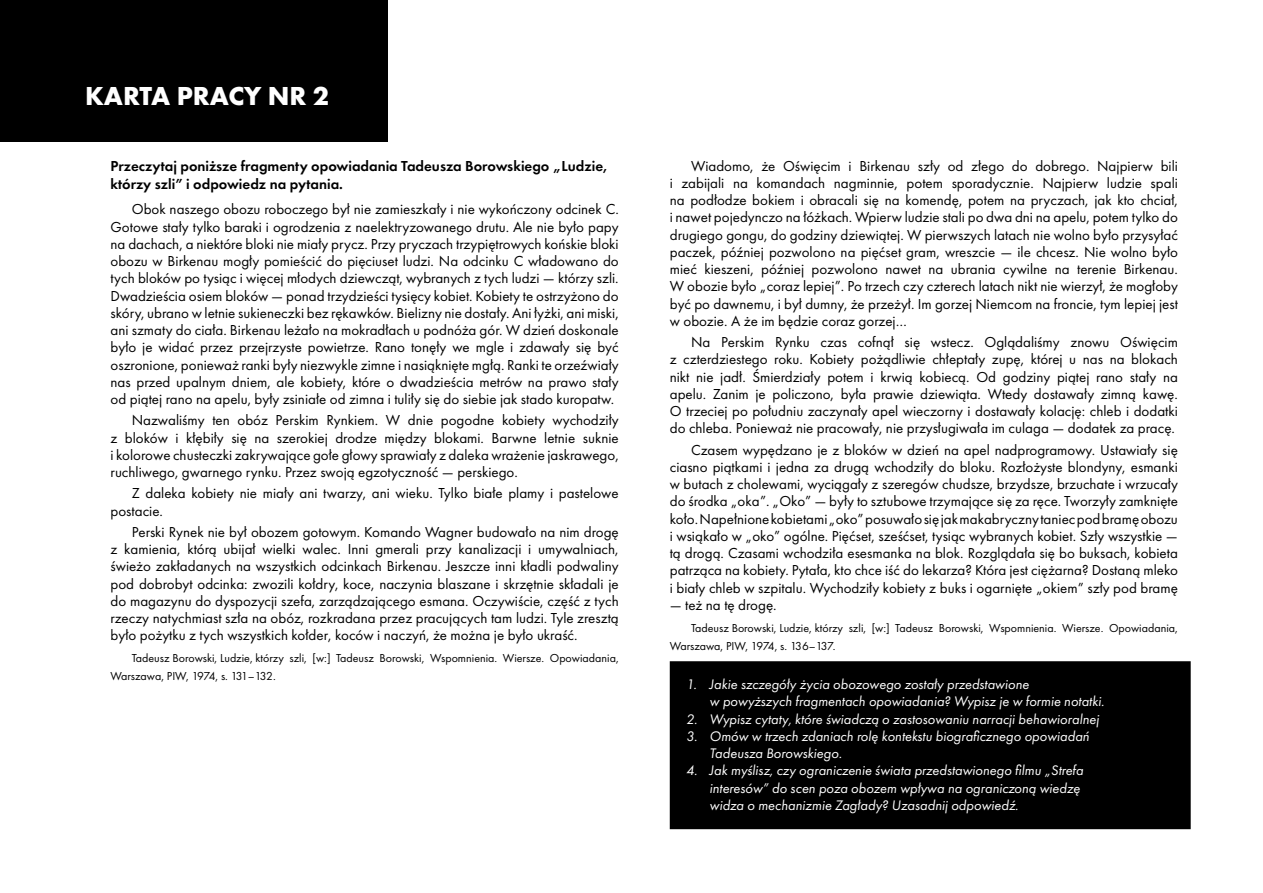
<style>
.page{position:relative;width:1263px;height:893px;background:#fff}
.page>*{position:absolute;margin:0;border:0;box-sizing:border-box;transform-origin:0 0}
.t1{font:700 27px "Futura PT";color:#fff}
.t2{font:15px/17.2px "Futura PT";color:#000;text-align:justify}
.t3{font:600 15px/18px "Futura PT";color:#000}
.t4{font:italic 14.4px/17.2px "Futura PT";color:#fff}
.t5{font:12px/18px "Futura PT";color:#000}
</style>
<div class="page">
<div style="left:0;top:0;width:388px;height:141px;background:#000"></div>
<div style="left:670px;top:662px;width:520px;height:166px;background:#000"></div>
<div style="left:670px;top:661px;width:521px;height:168px;border:2px solid #000"></div>
<h1 class="t1" style="left:85px;top:78px;width:245px">KARTA PRACY NR 2</h1>
<p class="t3" style="left:111px;top:156px;width:498px">Przeczytaj poniższe fragmenty opowiadania Tadeusza Borowskiego „Ludzie, którzy szli” i odpowiedz na pytania.</p>
<p class="t2" style="left:111px;top:201px;width:510px;text-indent:21px">Obok naszego obozu roboczego był nie zamieszkały i nie wykończony odcinek C.<br>Gotowe stały tylko baraki i ogrodzenia z naelektryzowanego drutu. Ale nie było papy na dachach, a niektóre bloki nie miały prycz. Przy pryczach trzypiętrowych końskie bloki obozu w Birkenau mogły pomieścić do pięciuset ludzi. Na odcinku C władowano do tych bloków po tysiąc i więcej młodych dziewcząt, wybranych z tych ludzi — którzy szli.<br>Dwadzieścia osiem bloków — ponad trzydzieści tysięcy kobiet. Kobiety te ostrzyżono do skóry, ubrano w letnie sukieneczki bez rękawków. Bielizny nie dostały. Ani łyżki, ani miski, ani szmaty do ciała. Birkenau leżało na mokradłach u podnóża gór. W dzień doskonale było je widać przez przejrzyste powietrze. Rano tonęły we mgle i zdawały się być oszronione, ponieważ ranki były niezwykle zimne i nasiąknięte mgłą. Ranki te orzeźwiały nas przed upalnym dniem, ale kobiety, które o dwadzieścia metrów na prawo stały od piątej rano na apelu, były zsiniałe od zimna i tuliły się do siebie jak stado kuropatw.</p>
<p class="t2" style="left:111px;top:412px;width:510px;text-indent:21px">Nazwaliśmy ten obóz Perskim Rynkiem. W dnie pogodne kobiety wychodziły z bloków i kłębiły się na szerokiej drodze między blokami. Barwne letnie suknie i kolorowe chusteczki zakrywające gołe głowy sprawiały z daleka wrażenie jaskrawego, ruchliwego, gwarnego rynku. Przez swoją egzotyczność — perskiego.</p>
<p class="t2" style="left:111px;top:485px;width:510px;text-indent:21px">Z daleka kobiety nie miały ani twarzy, ani wieku. Tylko białe plamy i pastelowe postacie.</p>
<p class="t2" style="left:111px;top:523px;width:510px;text-indent:21px">Perski Rynek nie był obozem gotowym. Komando Wagner budowało na nim drogę z kamienia, którą ubijał wielki walec. Inni gmerali przy kanalizacji i umywalniach, świeżo zakładanych na wszystkich odcinkach Birkenau. Jeszcze inni kładli podwaliny pod dobrobyt odcinka: zwozili kołdry, koce, naczynia blaszane i skrzętnie składali je do magazynu do dyspozycji szefa, zarządzającego esmana. Oczywiście, część z tych rzeczy natychmiast szła na obóz, rozkradana przez pracujących tam ludzi. Tyle zresztą było pożytku z tych wszystkich kołder, koców i naczyń, że można je było ukraść.</p>
<p class="t5" style="left:111px;top:649px;width:510px;text-indent:21px">Tadeusz Borowski, Ludzie, którzy szli, [w:] Tadeusz Borowski, Wspomnienia. Wiersze. Opowiadania,<br>Warszawa, PIW, 1974, s. 131–132.</p>
<p class="t2" style="left:670px;top:157px;width:510px;text-indent:21px">Wiadomo, że Oświęcim i Birkenau szły od złego do dobrego. Najpierw bili i zabijali na komandach nagminnie, potem sporadycznie. Najpierw ludzie spali na podłodze bokiem i obracali się na komendę, potem na pryczach, jak kto chciał, i nawet pojedynczo na łóżkach. Wpierw ludzie stali po dwa dni na apelu, potem tylko do drugiego gongu, do godziny dziewiątej. W pierwszych latach nie wolno było przysyłać paczek, później pozwolono na pięćset gram, wreszcie — ile chcesz. Nie wolno było mieć kieszeni, później pozwolono nawet na ubrania cywilne na terenie Birkenau.<br>W obozie było „coraz lepiej”. Po trzech czy czterech latach nikt nie wierzył, że mogłoby być po dawnemu, i był dumny, że przeżył. Im gorzej Niemcom na froncie, tym lepiej jest w obozie. A że im będzie coraz gorzej…</p>
<p class="t2" style="left:670px;top:333px;width:510px;text-indent:21px">Na Perskim Rynku czas cofnął się wstecz. Oglądaliśmy znowu Oświęcim z czterdziestego roku. Kobiety pożądliwie chłeptały zupę, której u nas na blokach nikt nie jadł. Śmierdziały potem i krwią kobiecą. Od godziny piątej rano stały na apelu. Zanim je policzono, była prawie dziewiąta. Wtedy dostawały zimną kawę.<br>O trzeciej po południu zaczynały apel wieczorny i dostawały kolację: chleb i dodatki do chleba. Ponieważ nie pracowały, nie przysługiwała im culaga — dodatek za pracę.</p>
<p class="t2" style="left:670px;top:441px;width:510px;text-indent:21px">Czasem wypędzano je z bloków w dzień na apel nadprogramowy. Ustawiały się ciasno piątkami i jedna za drugą wchodziły do bloku. Rozłożyste blondyny, esmanki w butach z cholewami, wyciągały z szeregów chudsze, brzydsze, brzuchate i wrzucały do środka „oka”. „Oko” — były to sztubowe trzymające się za ręce. Tworzyły zamknięte koło. Napełnione kobietami „oko” posuwało się jak makabryczny taniec pod bramę obozu i wsiąkało w „oko” ogólne. Pięćset, sześćset, tysiąc wybranych kobiet. Szły wszystkie — tą drogą. Czasami wchodziła esesmanka na blok. Rozglądała się bo buksach, kobieta patrząca na kobiety. Pytała, kto chce iść do lekarza? Która jest ciężarna? Dostaną mleko i biały chleb w szpitalu. Wychodziły kobiety z buks i ogarnięte „okiem” szły pod bramę</p>
<p class="t2" style="left:670px;top:596px;width:108px">— też na tę drogę.</p>
<p class="t5" style="left:670px;top:619px;width:510px;text-indent:21px">Tadeusz Borowski, Ludzie, którzy szli, [w:] Tadeusz Borowski, Wspomnienia. Wiersze. Opowiadania,<br>Warszawa, PIW, 1974, s. 136–137.</p>
<p class="t4" style="left:709px;top:676px;width:396px;text-indent:-24px">1. Jakie szczegóły życia obozowego zostały przedstawione<br>w powyższych fragmentach opowiadania? Wypisz je w formie notatki.</p>
<p class="t4" style="left:686px;top:710px;width:414px">2. Wypisz cytaty, które świadczą o zastosowaniu narracji behawioralnej</p>
<p class="t4" style="left:709px;top:727px;width:381px;text-indent:-23px">3. Omów w trzech zdaniach rolę kontekstu biograficznego opowiadań<br>Tadeusza Borowskiego.</p>
<p class="t4" style="left:709px;top:762px;width:375px;text-indent:-23px">4. Jak myślisz, czy ograniczenie świata przedstawionego filmu „Strefa interesów” do scen poza obozem wpływa na ograniczoną wiedzę widza o mechanizmie Zagłady? Uzasadnij odpowiedź.</p>
</div>
